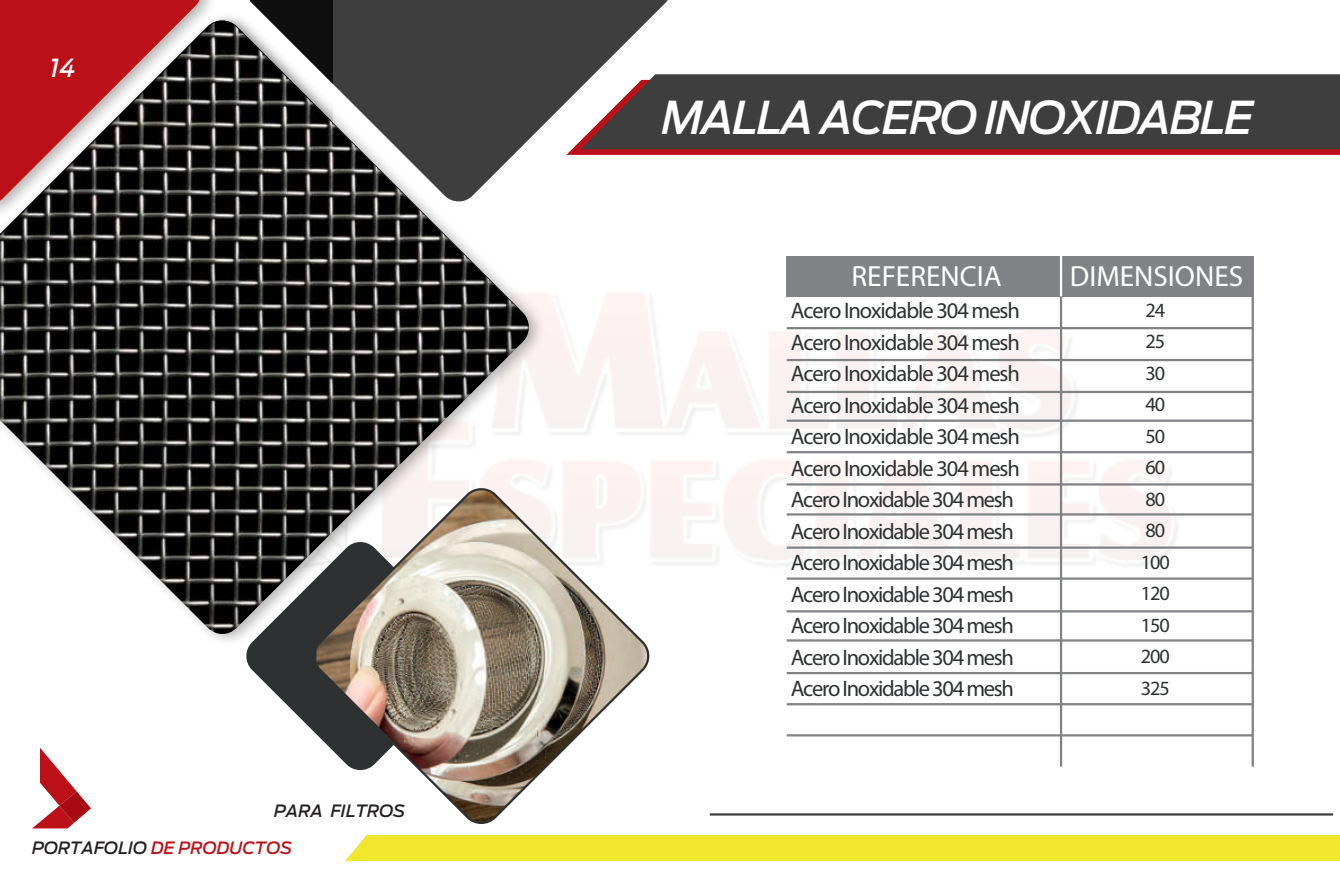
<style>
.page{position:relative;width:1340px;height:893px;background:#fff}
.page>*{position:absolute;margin:0;border:0;box-sizing:border-box;transform-origin:0 0}
.t1{font:italic 500 45px "Ford Antenna";letter-spacing:-.04em;color:#fff}
.t2{font:29.25px "Myriad Pro";color:#fff}
.t3{font:italic 500 24.75px "Ford Antenna";color:#fff}
.t4{font:22.5px/31.5px "Myriad Pro";letter-spacing:-.055em;color:#2e3132}
.t5{font:20.25px/31.5px "Myriad Pro";letter-spacing:-.05em;color:#2e3132}
.t6{font:italic 500 16.88px "Ford Antenna";color:#bb1018}
.t7{font:italic 500 16.88px "Ford Antenna";color:#231f20}
.s1{color:#231f20}
</style>
<div class="page">
<div style="left:786px;top:256px;width:467px;height:40px;background:#808285"></div>
<hr style="left:1059px;top:296px;width:3px;height:471px;background:#808285">
<hr style="left:1251px;top:296px;width:2px;height:471px;background:#808285">
<hr style="left:1059px;top:256px;width:3px;height:40px;background:#fff">
<hr style="left:786px;top:327px;width:466px;height:2px;background:#808285">
<hr style="left:786px;top:359px;width:466px;height:2px;background:#808285">
<hr style="left:786px;top:391px;width:466px;height:2px;background:#808285">
<hr style="left:786px;top:420px;width:466px;height:2px;background:#808285">
<hr style="left:786px;top:451px;width:466px;height:2px;background:#808285">
<hr style="left:786px;top:483px;width:466px;height:3px;background:#808285">
<hr style="left:786px;top:513px;width:466px;height:3px;background:#808285">
<hr style="left:786px;top:546px;width:466px;height:3px;background:#808285">
<hr style="left:786px;top:577px;width:466px;height:3px;background:#808285">
<hr style="left:786px;top:610px;width:466px;height:2px;background:#808285">
<hr style="left:786px;top:639px;width:466px;height:3px;background:#808285">
<hr style="left:786px;top:672px;width:466px;height:2px;background:#808285">
<hr style="left:786px;top:703px;width:466px;height:2px;background:#808285">
<hr style="left:786px;top:734px;width:466px;height:2px;background:#808285">
<svg style="left:332px;top:0;width:336px;height:138px;fill:#3e3e3f"></svg>
<img style="left:203px;top:0;width:129px;height:21px">
<svg style="left:566px;top:80px;width:773px;height:75px;background:#bb363c"></svg>
<div style="left:580px;top:74px;width:759px;height:75px;background:#3e3e3f"></div>
<div style="left:0;top:0;width:203px;height:21px;background:#bb1018"></div>
<hr style="left:710px;top:813px;width:622px;height:2px;background:#3e3e3f">
<div style="left:345px;top:835px;width:994px;height:26px;background:#f1e72e"></div>
<svg style="left:32px;top:748px;width:59px;height:80px"></svg>
<img style="left:0;top:21px;width:530px;height:615px">
<svg style="left:244px;top:540px;width:65px;height:187px"></svg>
<img style="left:309px;top:484px;width:344px;height:340px">
<p class="t3" style="left:50px;top:47px;width:28px">14</p>
<p class="t7" style="left:274px;top:796px;width:133px">PARA FILTROS</p>
<p class="t6" style="left:32px;top:833px;width:262px"><span class="s1">PORTAFOLIO</span> DE PRODUCTOS</p>
<h1 class="t1" style="left:662px;top:78px;width:593px">MALLA ACERO INOXIDABLE</h1>
<h2 class="t2" style="left:851px;top:259px;width:151px">REFERENCIA</h2>
<h2 class="t2" style="left:1069px;top:259px;width:175px">DIMENSIONES</h2>
<p class="t4" style="left:790px;top:295px;width:231px">Acero Inoxidable 304 mesh<br>Acero Inoxidable 304 mesh<br>Acero Inoxidable 304 mesh<br>Acero Inoxidable 304 mesh<br>Acero Inoxidable 304 mesh<br>Acero Inoxidable 304 mesh<br>Acero Inoxidable 304 mesh<br>Acero Inoxidable 304 mesh<br>Acero Inoxidable 304 mesh<br>Acero Inoxidable 304 mesh<br>Acero Inoxidable 304 mesh<br>Acero Inoxidable 304 mesh<br>Acero Inoxidable 304 mesh</p>
<p class="t5" style="left:1140px;top:294px;width:31px">24<br>25<br>30<br>40<br>50<br>60<br>80<br>80<br>100<br>120<br>150<br>200<br>325</p>
</div>
